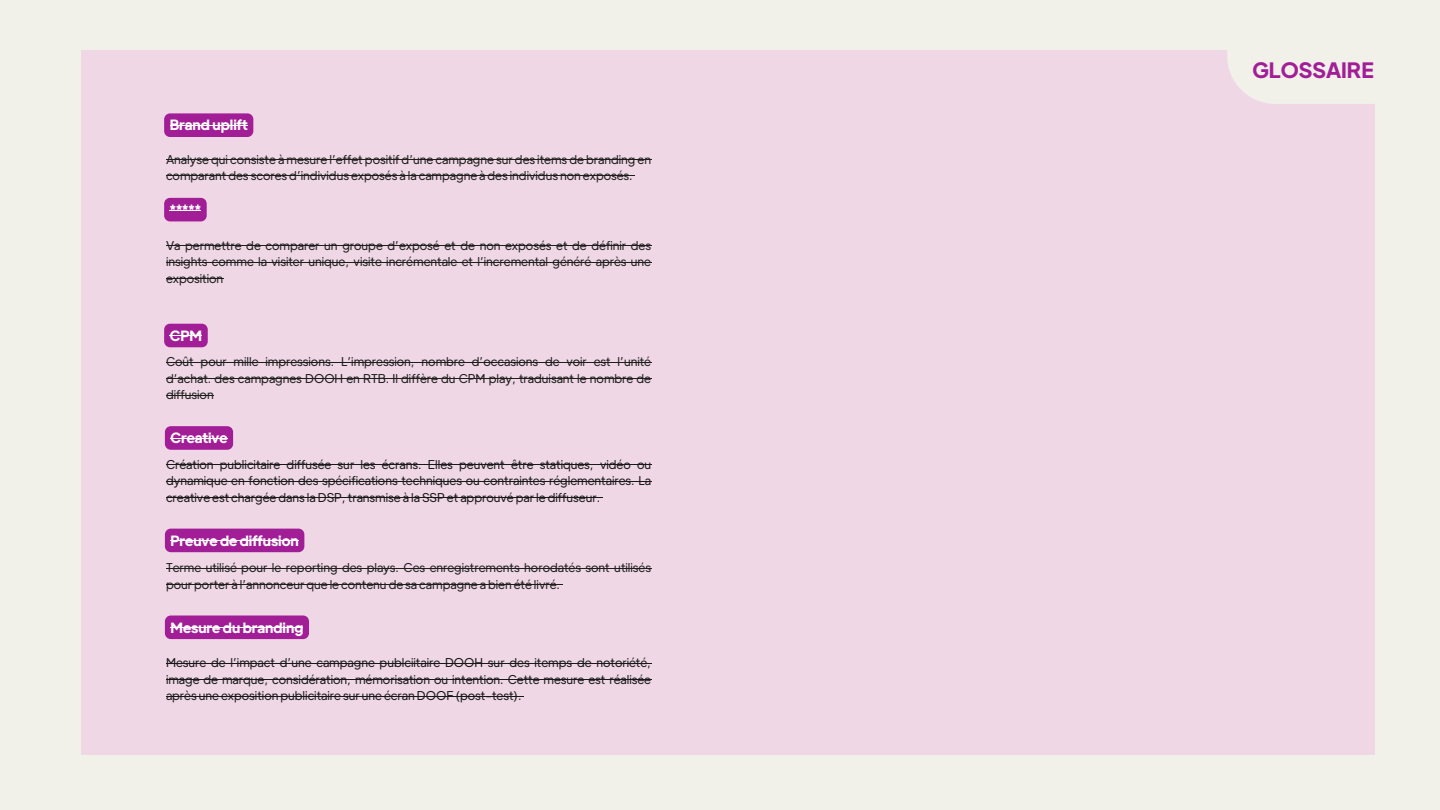
<style>
.page{position:relative;width:1440px;height:810px;background:#f1f1ea}
.page>*{position:absolute;margin:0;border:0;box-sizing:border-box;transform-origin:0 0}
.t1{font:700 21px "Plus Jakarta Display";color:#a11e97}
.t2{font:700 14px "Plus Jakarta Display";color:#fff}
.t3{font:12px/16.5px "Plus Jakarta Display";color:#1e1e1c;text-align:justify}
.t4{font:12px/16.5px "Plus Jakarta Display";color:#191919;text-align:justify}
</style>
<div class="page">
<div style="left:81px;top:50px;width:1293px;height:704px;background:#f0d7e6"></div>
<div style="left:1227px;top:50px;width:147px;height:54px;background:#f1f1ea"></div>
<svg style="left:164px;top:198px;width:43px;height:23px"></svg>
<hr style="left:170px;top:210px;width:31px;height:1px;background:#fff">
<hr style="left:166px;top:245px;width:485px;height:1px;background:#1e1e1c">
<hr style="left:166px;top:262px;width:485px;height:1px;background:#1e1e1c">
<hr style="left:166px;top:278px;width:57px;height:1px;background:#1e1e1c">
<div style="left:164px;top:113px;width:89px;height:24px;background:#a11e97"></div>
<hr style="left:170px;top:125px;width:78px;height:1px;background:#fff">
<hr style="left:166px;top:159px;width:485px;height:1px;background:#1e1e1c">
<hr style="left:166px;top:176px;width:467px;height:1px;background:#1e1e1c">
<svg style="left:164px;top:324px;width:44px;height:23px"></svg>
<hr style="left:170px;top:335px;width:32px;height:1px;background:#fff">
<hr style="left:166px;top:362px;width:485px;height:1px;background:#1e1e1c">
<hr style="left:166px;top:378px;width:485px;height:1px;background:#1e1e1c">
<hr style="left:166px;top:395px;width:48px;height:1px;background:#1e1e1c">
<svg style="left:165px;top:426px;width:68px;height:24px"></svg>
<hr style="left:171px;top:438px;width:57px;height:1px;background:#fff">
<hr style="left:166px;top:464px;width:485px;height:1px;background:#191919">
<hr style="left:166px;top:481px;width:485px;height:1px;background:#191919">
<hr style="left:166px;top:497px;width:434px;height:1px;background:#191919">
<div style="left:165px;top:616px;width:144px;height:23px;background:#a11e97"></div>
<hr style="left:171px;top:627px;width:132px;height:1px;background:#fff">
<hr style="left:166px;top:663px;width:485px;height:1px;background:#191919">
<hr style="left:166px;top:679px;width:485px;height:1px;background:#191919">
<hr style="left:166px;top:696px;width:356px;height:1px;background:#191919">
<div style="left:165px;top:529px;width:139px;height:23px;background:#a11e97"></div>
<hr style="left:171px;top:540px;width:128px;height:1px;background:#fff">
<hr style="left:166px;top:568px;width:485px;height:1px;background:#1e1e1c">
<hr style="left:166px;top:584px;width:394px;height:1px;background:#1e1e1c">
<p class="t2" style="left:170px;top:115px;width:79px">Brand uplift</p>
<p class="t3" style="left:166px;top:150px;width:487px">Analyse qui consiste à mesure l’effet positif d’une campagne sur des items de branding en comparant des scores d’individus exposés à la campagne à des individus non exposés.</p>
<h3 class="t2" style="left:170px;top:200px;width:33px">*****</h3>
<p class="t3" style="left:166px;top:236px;width:487px">Va permettre de comparer un groupe d’exposé et de non exposés et de définir des insights comme la visiter unique, visite incrémentale et l’incremental généré après une exposition</p>
<h2 class="t2" style="left:170px;top:326px;width:34px">CPM</h2>
<p class="t3" style="left:166px;top:353px;width:487px">Coût pour mille impressions. L’impression, nombre d’occasions de voir est l’unité d’achat. des campagnes DOOH en RTB. Il diffère du CPM play, traduisant le nombre de diffusion</p>
<h3 class="t2" style="left:171px;top:428px;width:59px">Creative</h3>
<p class="t4" style="left:166px;top:455px;width:487px">Création publicitaire diffusée sur les écrans. Elles peuvent être statiques, vidéo ou dynamique en fonction des spécifications techniques ou contraintes réglementaires. La creative est chargée dans la DSP, transmise à la SSP et approuvé par le diffuseur.</p>
<h3 class="t2" style="left:171px;top:531px;width:130px">Preuve de diffusion</h3>
<p class="t3" style="left:166px;top:559px;width:487px">Terme utilisé pour le reporting des plays. Ces enregistrements horodatés sont utilisés pour porter à l’annonceur que le contenu de sa campagne a bien été livré.</p>
<h3 class="t2" style="left:171px;top:618px;width:134px">Mesure du branding</h3>
<p class="t4" style="left:166px;top:654px;width:487px">Mesure de l’impact d’une campagne publciitaire DOOH sur des itemps de notoriété, image de marque, considération, mémorisation ou intention. Cette mesure est réalisée après une exposition publicitaire sur une écran DOOF (post-test).</p>
<h1 class="t1" style="left:1252px;top:55px;width:123px">GLOSSAIRE</h1>
</div>
